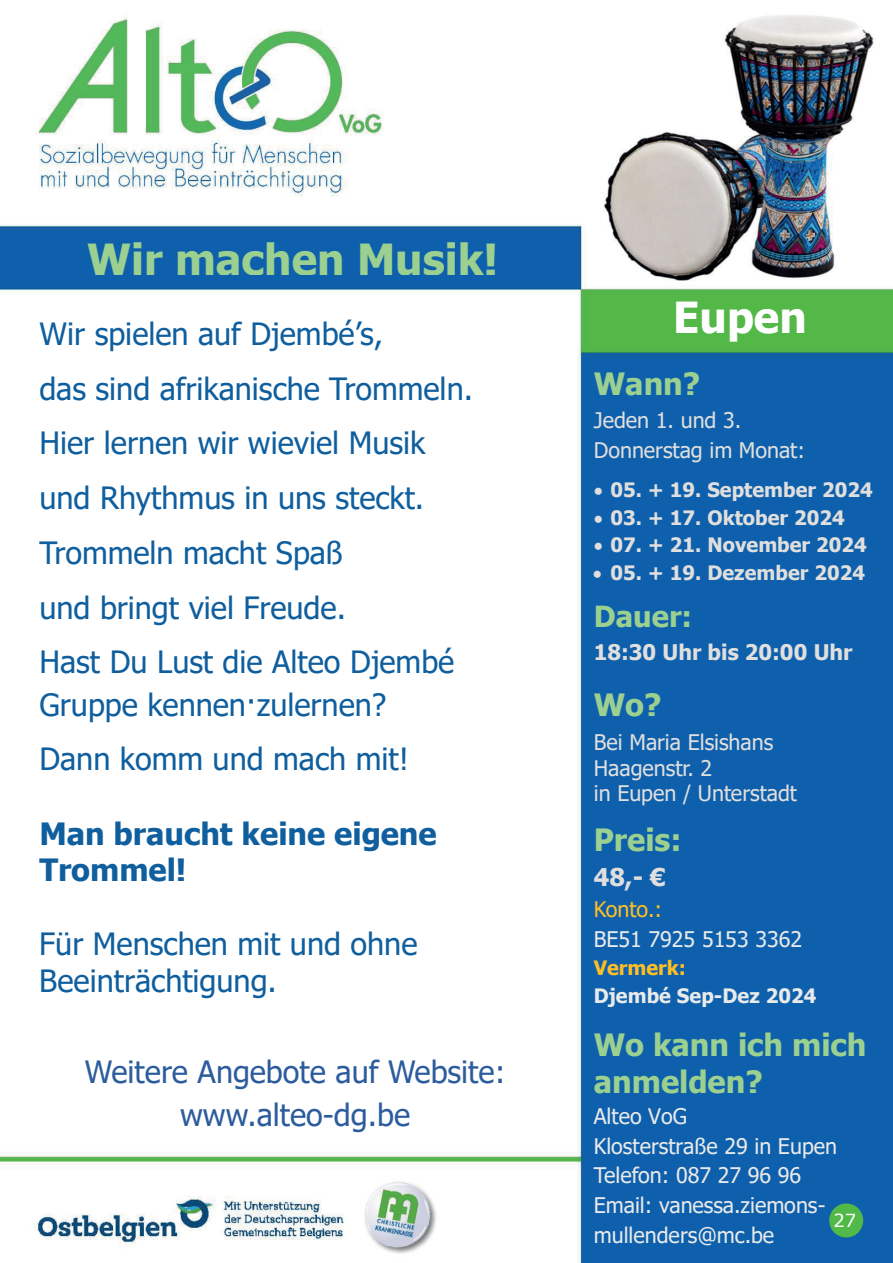
<style>
.page{position:relative;width:893px;height:1263px;background:#fff}
.page>*{position:absolute;margin:0;border:0;box-sizing:border-box;transform-origin:0 0}
.t1{font:700 42.75px "Tahoma";color:#9bd091}
.t2{font:700 42.75px "Tahoma";color:#fff}
.t3{font:30.6px/54.8px "Tahoma";color:#0f5e9e}
.t4{font:30.6px/42.5px "Tahoma";color:#2c5c9d;text-align:center}
.t5{font:700 30.6px/37px "Tahoma";color:#9bd091}
.t6{font:700 30.6px/36.9px "Tahoma";color:#0f5e9e}
.t7{font:700 28.95px "Tahoma";color:#9bd091}
.t8{font:700 24.45px "Tahoma";color:#e0dfde}
.t9{font:21.45px/29.7px "Tahoma";color:#e9eaeb}
.t10{font:21.45px/26px "Tahoma";color:#e0dfde}
.t11{font:700 21.45px "Tahoma";color:#e0dfde}
.t12{font:21.45px "Tahoma";letter-spacing:-.005em;color:#fdbe26}
.t13{font:700 19.8px "Tahoma";color:#e0dfde}
.t14{font:700 19.8px "Tahoma";color:#e9eaeb}
.t15{font:700 19.8px "Tahoma";color:#fdbe26}
.t16{font:18px "Verdana";color:#fff}
</style>
<div class="page">
<img style="left:0;top:17px;width:893px;height:1246px">
<img style="left:603px;top:15px;width:272px;height:266px">
<div style="left:829px;top:1203px;width:34px;height:34px;background:#51b948;border-radius:50%"></div>
<h1 class="t1" style="left:87px;top:229px;width:413px">Wir machen Musik!</h1>
<p class="t3" style="left:39px;top:308px;width:345px">Wir spielen auf Djembé’s,</p>
<p class="t3" style="left:39px;top:363px;width:435px">das sind afrikanische Trommeln.<br>Hier lernen wir wieviel Musik und Rhythmus in uns steckt.<br>Trommeln macht Spaß<br>und bringt viel Freude.<br>Hast Du Lust die Alteo Djembé</p>
<p class="t3" style="left:39px;top:679px;width:371px">Gruppe kennen·zulernen?<br>Dann komm und mach mit!</p>
<p class="t6" style="left:39px;top:816px;width:399px">Man braucht keine eigene<br>Trommel!</p>
<p class="t3" style="left:39px;top:927px;width:380px;line-height:36.9px">Für Menschen mit und ohne<br>Beeinträchtigung.</p>
<p class="t4" style="left:85px;top:1053px;width:422px">Weitere Angebote auf Website: www.alteo-dg.be</p>
<h1 class="t2" style="left:673px;top:288px;width:135px">Eupen</h1>
<p class="t5" style="left:594px;top:367px;width:108px">Wann?</p>
<p class="t10" style="left:594px;top:407px;width:213px;line-height:29.7px">Jeden 1. und 3.<br>Donnerstag im Monat:</p>
<p class="t13" style="left:594px;top:476px;width:280px">• 05. + 19. September 2024</p>
<p class="t13" style="left:594px;top:504px;width:253px">• 03. + 17. Oktober 2024</p>
<p class="t13" style="left:594px;top:531px;width:274px">• 07. + 21. November 2024</p>
<p class="t13" style="left:593px;top:559px;width:274px">• 05. + 19. Dezember 2024</p>
<p class="t7" style="left:594px;top:597px;width:100px">Dauer:</p>
<p class="t11" style="left:594px;top:637px;width:260px">18:30 Uhr bis 20:00 Uhr</p>
<p class="t5" style="left:594px;top:688px;width:69px">Wo?</p>
<p class="t10" style="left:594px;top:730px;width:205px">Bei Maria Elsishans<br>Haagenstr. 2<br>in Eupen / Unterstadt</p>
<p class="t5" style="left:594px;top:823px;width:89px">Preis:</p>
<p class="t8" style="left:594px;top:860px;width:74px">48,- €</p>
<p class="t12" style="left:594px;top:895px;width:70px">Konto.:</p>
<p class="t9" style="left:594px;top:925px;width:210px">BE51 7925 5153 3362</p>
<p class="t15" style="left:594px;top:954px;width:94px">Vermerk:</p>
<p class="t14" style="left:594px;top:981px;width:224px">Djembé Sep-Dez 2024</p>
<p class="t5" style="left:594px;top:1027px;width:274px">Wo kann ich mich anmelden?</p>
<p class="t9" style="left:594px;top:1102px;width:245px">Alteo VoG<br>Klosterstraße 29 in Eupen<br>Telefon: 087 27 96 96<br>Email: vanessa.ziemons&shy;mullenders@mc.be</p>
<p class="t16" style="left:833px;top:1209px;width:24px">27</p>
</div>
